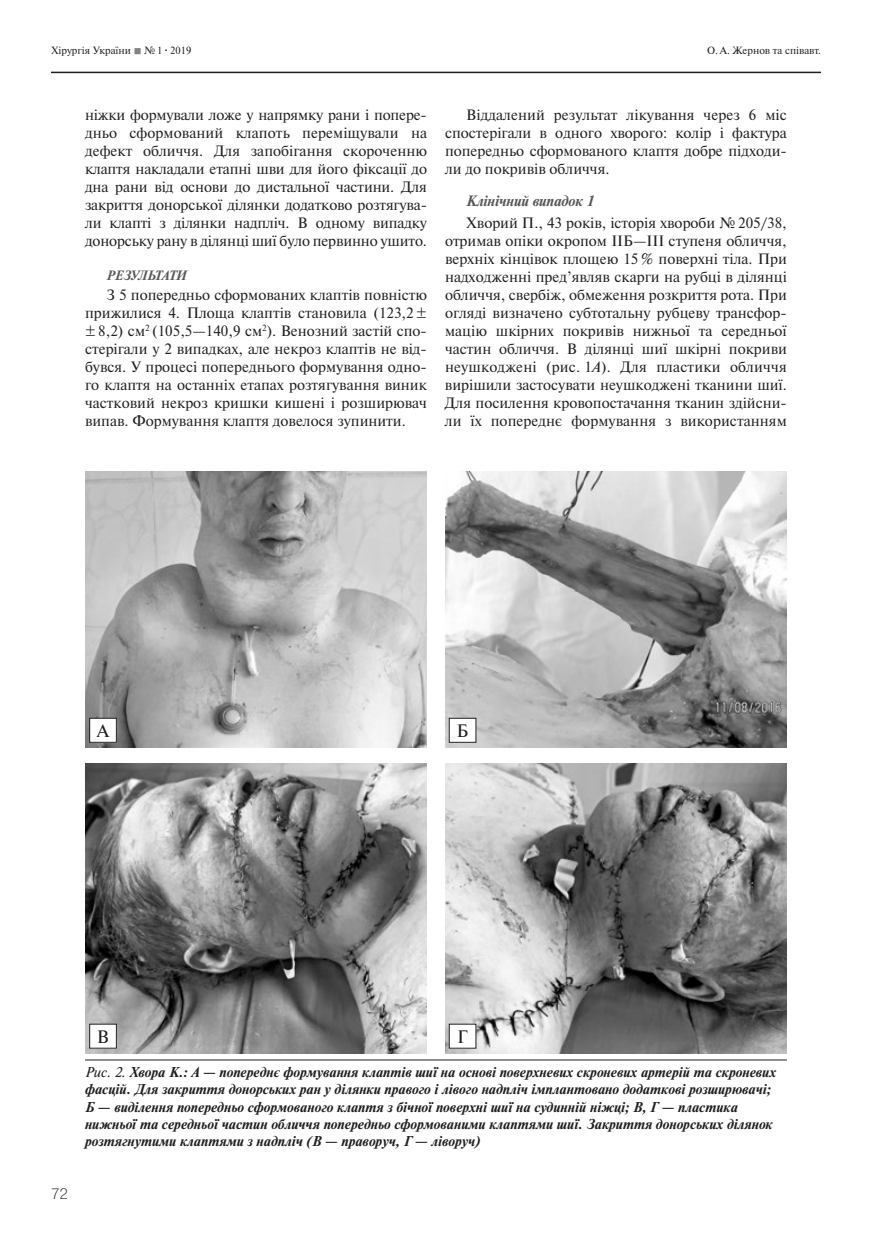
<style>
.page{position:relative;width:872px;height:1234px;background:#fff}
.page>*{position:absolute;margin:0;border:0;box-sizing:border-box;transform-origin:0 0}
.t1{font:18px "Newton C";color:#231f20}
.t2{font:15px/18px "Newton C";color:#231f20;text-align:justify}
.t3{font:italic 700 15px "Newton C";letter-spacing:-.01em;color:#57585a}
.t4{font:15px "Pragmatica Light C";color:#231f20}
.t5{font:italic 700 14.25px/17.1px "Newton C";color:#231f20}
.t6{font:italic 700 13.5px "Newton C";color:#57585a}
.t7{font:10.5px "Newton C";color:#231f20}
.s1{color:#808285}
.s2{font-weight:700}
.s3{font-style:italic}
.s4{font-weight:400}
</style>
<div class="page">
<hr style="left:51px;top:72px;width:770px;height:1px;background:#231f20">
<hr style="left:85px;top:1059px;width:702px;height:1px;background:#231f20">
<img style="left:445px;top:763px;width:342px;height:290px">
<img style="left:445px;top:471px;width:342px;height:276px">
<img style="left:85px;top:763px;width:342px;height:290px">
<img style="left:85px;top:471px;width:342px;height:276px">
<div style="left:449px;top:1023px;width:27px;height:24px;background:#fff"></div>
<div style="left:449px;top:718px;width:27px;height:24px;background:#fff"></div>
<div style="left:449px;top:717px;width:27px;height:25px;border:1px solid #231f20"></div>
<div style="left:90px;top:1023px;width:26px;height:24px;background:#fff"></div>
<div style="left:89px;top:1023px;width:28px;height:25px;border:1px solid #231f20"></div>
<div style="left:90px;top:718px;width:26px;height:24px;background:#fff"></div>
<div style="left:89px;top:717px;width:28px;height:25px;border:1px solid #231f20"></div>
<p class="t7" style="left:51px;top:45px;width:142px">Хірургія України <span class="s1">■</span> №1 <span class="s2">·</span> 2019</p>
<p class="t7" style="left:707px;top:45px;width:115px">О. А. Жернов та співавт.</p>
<p class="t2" style="left:85px;top:106px;width:343px">ніжки формували ложе у напрямку рани і попере&shy;дньо сформований клапоть переміщували на дефект обличчя. Для запобігання скороченню клаптя накладали етапні шви для його фіксації до дна рани від основи до дистальної частини. Для закриття донорської ділянки додатково розтягува&shy;ли клапті з ділянки надпліч. В одному випадку донорську рану в ділянці шиї було первинно ушито.</p>
<p class="t6" style="left:106px;top:268px;width:42px">Рез ультати</p>
<p class="t2" style="left:85px;top:286px;width:343px;text-indent:21px">З 5 попередньо сформованих клаптів повністю прижилися 4. Площа клаптів становила (123,2 ± ± 8,2) см<sup>2</sup> (105,5—140,9 см<sup>2</sup>). Венозний застій спо&shy;стерігали у 2 випадках, але некроз клаптів не від&shy;бувся. У процесі попереднього формування одно&shy;го клаптя на останніх етапах розтягування виник частковий некроз кришки кишені і розширювач випав. Формування клаптя довелося зупинити.</p>
<p class="t2" style="left:445px;top:106px;width:343px;text-indent:21px">Віддалений результат лікування через 6 міс спостерігали в одного хворого: колір і фактура попередньо сформованого клаптя добре підходи&shy;ли до покривів обличчя.</p>
<p class="t3" style="left:466px;top:192px;width:129px">Клінічний випадок 1</p>
<p class="t2" style="left:445px;top:214px;width:343px;text-indent:21px">Хворий П., 43 років, історія хвороби № 205/38, отримав опіки окропом ІІБ—ІІІ ступеня обличчя, верхніх кінцівок площею 15 % поверхні тіла. При надходженні пред’являв скарги на рубці в ділянці обличчя, свербіж, обмеження розкриття рота. При огляді визначено субтотальну рубцеву трансфор&shy;мацію шкірних покривів нижньої та середньої частин обличчя. В ділянці шиї шкірні покриви неушкоджені (рис. 1<span class="s3">А</span>). Для пластики обличчя вирішили застосувати неушкоджені тканини шиї.<br>Для посилення кровопостачання тканин здійсни&shy;ли їх попереднє формування з використанням</p>
<p class="t1" style="left:97px;top:721px;width:14px">А</p>
<p class="t1" style="left:97px;top:1027px;width:14px">В</p>
<p class="t1" style="left:456px;top:721px;width:13px">Б</p>
<p class="t1" style="left:457px;top:1027px;width:12px">Г</p>
<p class="t4" style="left:51px;top:1184px;width:18px">72</p>
<p class="t5" style="left:85px;top:1063px;width:692px"><span class="s4">Рис. 2.</span> Хвора К.: А — попереднє формування клаптів шиї на основі поверхневих скроневих артерій та скроневих фасцій. Для закриття донорських ран у ділянки правого і лівого надпліч імплантовано додаткові розширювачі; Б — виділення попередньо сформованого клаптя з бічної поверхні шиї на судинній ніжці; В, Г — пластика нижньої та середньої частин обличчя попередньо сформованими клаптями шиї. Закриття донорських ділянок розтягнутими клаптями з надпліч (В — праворуч, Г — ліворуч)</p>
</div>
